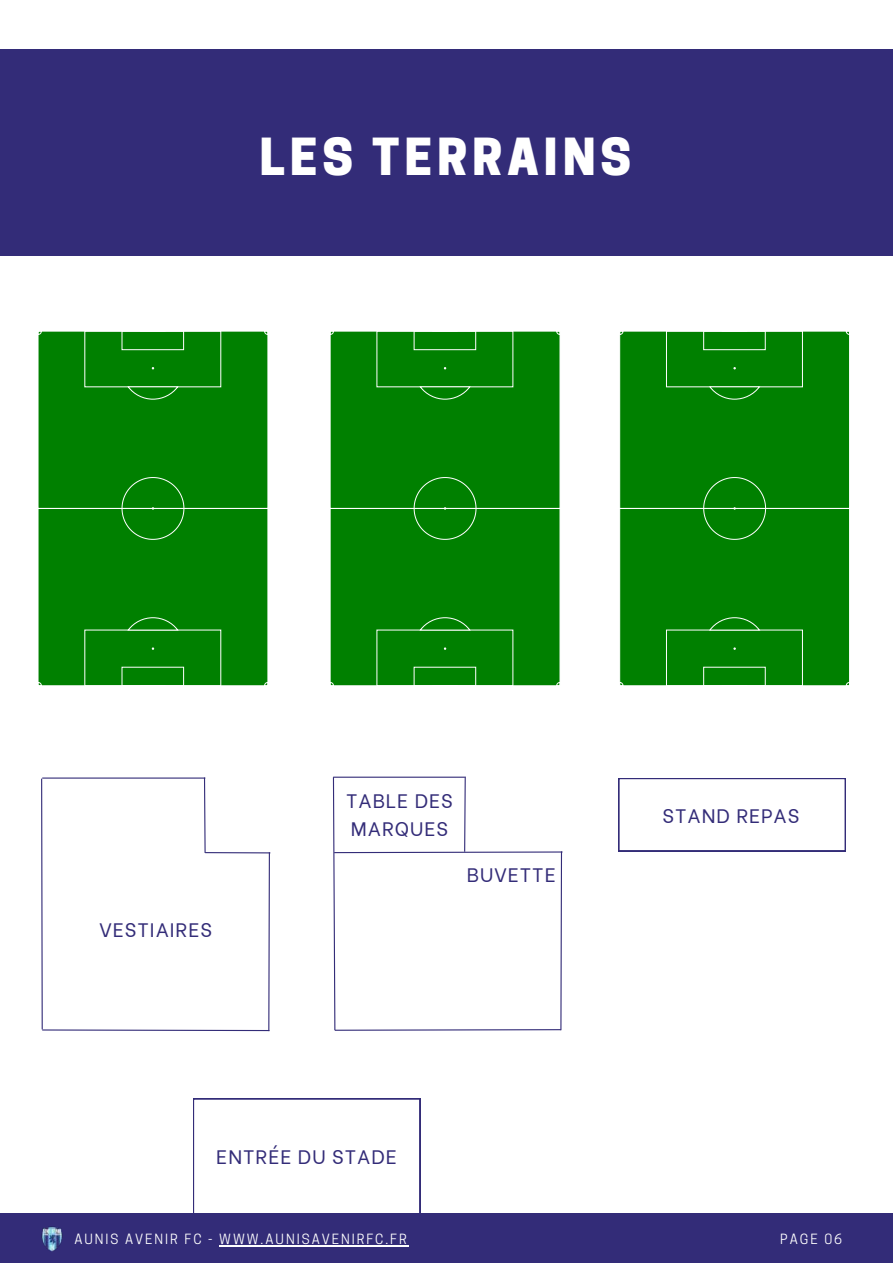
<style>
.page{position:relative;width:893px;height:1264px;background:#fff}
.page>*{position:absolute;margin:0;border:0;box-sizing:border-box;transform-origin:0 0}
.t1{font:800 48px "Cooper Hewitt";letter-spacing:.1em;color:#fff}
.t2{font:19.5px/28px "Be Vietnam";letter-spacing:.05em;color:#332c78}
.t3{font:13.2px "Cooper Hewitt";letter-spacing:.15em;color:#fff}
</style>
<div class="page">
<div style="left:0;top:1213px;width:892px;height:49px;background:#332c78"></div>
<img style="left:41px;top:1226px;width:21px;height:25px">
<div style="left:0;top:49px;width:892px;height:206px;background:#332c78"></div>
<div style="left:38px;top:331px;width:230px;height:355px;background:#008000"></div>
<svg style="left:121px;top:477px;width:63px;height:63px;background:#108810"></svg>
<svg style="left:84px;top:331px;width:137px;height:69px;background:#0e860e"></svg>
<svg style="left:84px;top:617px;width:137px;height:69px;background:#0e870e"></svg>
<svg style="left:264px;top:331px;width:4px;height:4px"></svg>
<svg style="left:38px;top:331px;width:4px;height:4px"></svg>
<svg style="left:38px;top:681px;width:4px;height:5px"></svg>
<svg style="left:264px;top:681px;width:4px;height:5px"></svg>
<div style="left:330px;top:331px;width:230px;height:355px;background:#008000"></div>
<svg style="left:413px;top:477px;width:63px;height:63px;background:#108810"></svg>
<svg style="left:376px;top:331px;width:137px;height:69px;background:#0d860d"></svg>
<svg style="left:376px;top:617px;width:137px;height:69px;background:#0e870e"></svg>
<svg style="left:556px;top:331px;width:4px;height:4px"></svg>
<svg style="left:330px;top:331px;width:4px;height:4px"></svg>
<svg style="left:330px;top:681px;width:4px;height:5px"></svg>
<svg style="left:556px;top:681px;width:4px;height:5px"></svg>
<div style="left:619px;top:331px;width:230px;height:355px;background:#008000"></div>
<svg style="left:703px;top:477px;width:63px;height:63px;background:#181"></svg>
<svg style="left:665px;top:331px;width:138px;height:69px;background:#0c860c"></svg>
<svg style="left:665px;top:617px;width:138px;height:69px;background:#0c860c"></svg>
<svg style="left:845px;top:331px;width:4px;height:4px"></svg>
<svg style="left:619px;top:331px;width:4px;height:4px"></svg>
<svg style="left:619px;top:681px;width:4px;height:5px"></svg>
<svg style="left:845px;top:681px;width:4px;height:5px"></svg>
<svg style="left:618px;top:778px;width:227px;height:73px"></svg>
<svg style="left:41px;top:777px;width:229px;height:255px"></svg>
<svg style="left:332px;top:776px;width:231px;height:255px"></svg>
<svg style="left:193px;top:1098px;width:227px;height:115px"></svg>
<hr style="left:219px;top:1244px;width:190px;height:1px;background:#fff">
<h1 class="t1" style="left:259px;top:139px;width:373px">LES TERRAINS</h1>
<p class="t2" style="left:99px;top:914px;width:114px">VESTIAIRES</p>
<p class="t2" style="left:346px;top:784px;width:108px">TABLE DES<br>MARQUES</p>
<p class="t2" style="left:467px;top:858px;width:90px">BUVETTE</p>
<p class="t2" style="left:216px;top:1140px;width:182px">ENTRÉE DU STADE</p>
<p class="t2" style="left:662px;top:799px;width:139px">STAND REPAS</p>
<p class="t3" style="left:74px;top:1233px;width:334px">AUNIS AVENIR FC - WWW.AUNISAVENIRFC.FR</p>
<p class="t3" style="left:780px;top:1234px;width:63px">PAGE 06</p>
</div>
